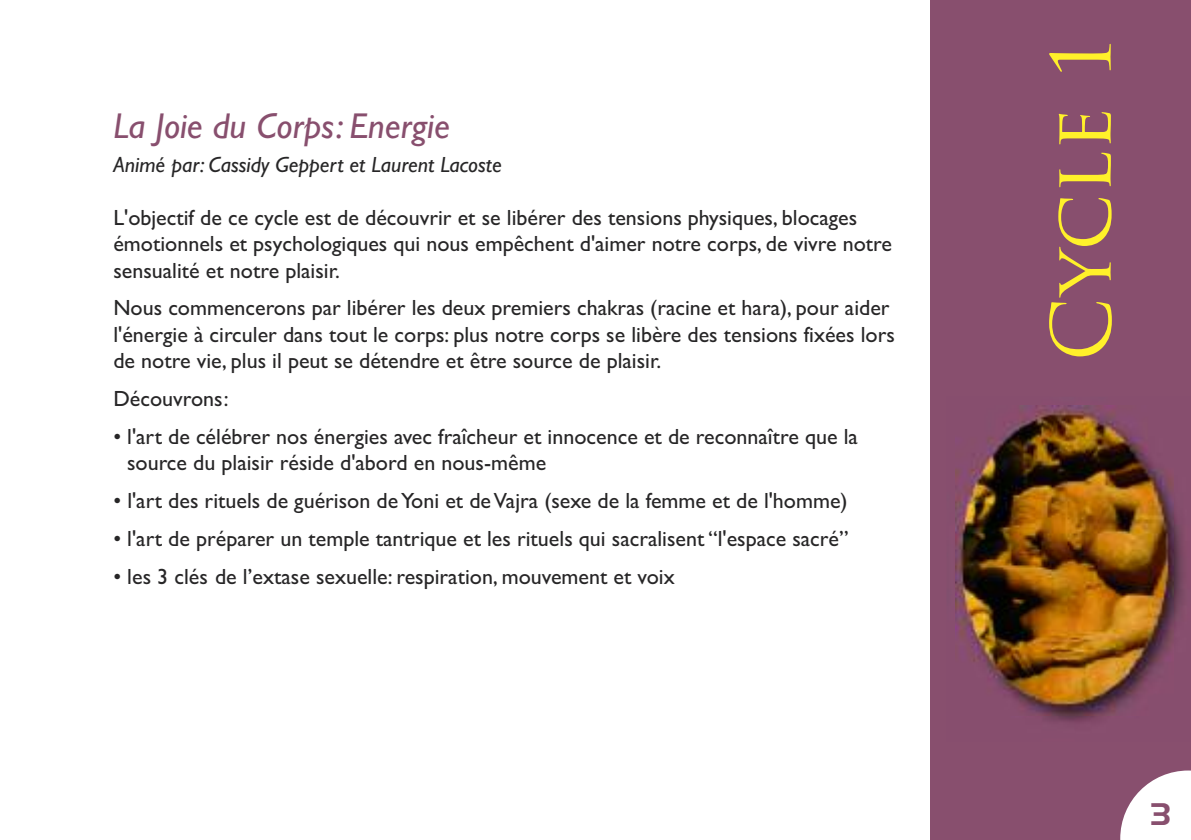
<style>
.page{position:relative;width:1191px;height:840px;background:#fff}
.page>*{position:absolute;margin:0;border:0;box-sizing:border-box;transform-origin:0 0}
.t1{font:80px "Trajan Pro";color:#fff12a}
.t2{font:italic 36px "Gill Sans";color:#884f6e}
.t3{font:28px "Hancock Park Laser";color:#884f6e}
.t4{font:22px/26.4px "Gill Sans";color:#272627}
.t5{font:italic 22px "Gill Sans";color:#272627}
</style>
<div class="page">
<div style="left:930px;top:0;width:261px;height:839px;background:#884f6e"></div>
<svg style="left:1120px;top:770px;width:71px;height:69px"></svg>
<img style="left:1040px;top:479px;width:144px;height:243px">
<img style="left:955px;top:405px;width:218px;height:309px">
<p class="t2" style="left:113px;top:105px;width:338px">La Joie du Corps: Energie</p>
<p class="t5" style="left:113px;top:151px;width:390px">Animé par: Cassidy Geppert et Laurent Lacoste</p>
<p class="t4" style="left:113px;top:204px;width:780px">L'objectif de ce cycle est de découvrir et se libérer des tensions physiques, blocages émotionnels et psychologiques qui nous empêchent d'aimer notre corps, de vivre notre sensualité et notre plaisir.</p>
<p class="t4" style="left:113px;top:294px;width:783px">Nous commencerons par libérer les deux premiers chakras (racine et hara), pour aider l'énergie à circuler dans tout le corps: plus notre corps se libère des tensions fixées lors de notre vie, plus il peut se détendre et être source de plaisir.</p>
<p class="t4" style="left:113px;top:385px;width:117px">Découvrons:</p>
<p class="t4" style="left:127px;top:423px;width:732px;text-indent:-14px">• l'art de célébrer nos énergies avec fraîcheur et innocence et de reconnaître que la source du plaisir réside d'abord en nous-même</p>
<p class="t4" style="left:113px;top:487px;width:735px">• l'art des rituels de guérison deYoni et deVajra (sexe de la femme et de l'homme)</p>
<p class="t4" style="left:113px;top:524px;width:736px">• l'art de préparer un temple tantrique et les rituels qui sacralisent “l'espace sacré”</p>
<p class="t4" style="left:113px;top:562px;width:563px">• les 3 clés de l’extase sexuelle: respiration, mouvement et voix</p>
<p class="t1" style="left:1050px;top:361px;width:328px;rotate:-90deg">Cycle 1</p>
<p class="t3" style="left:1151px;top:798px;width:22px">3</p>
</div>
